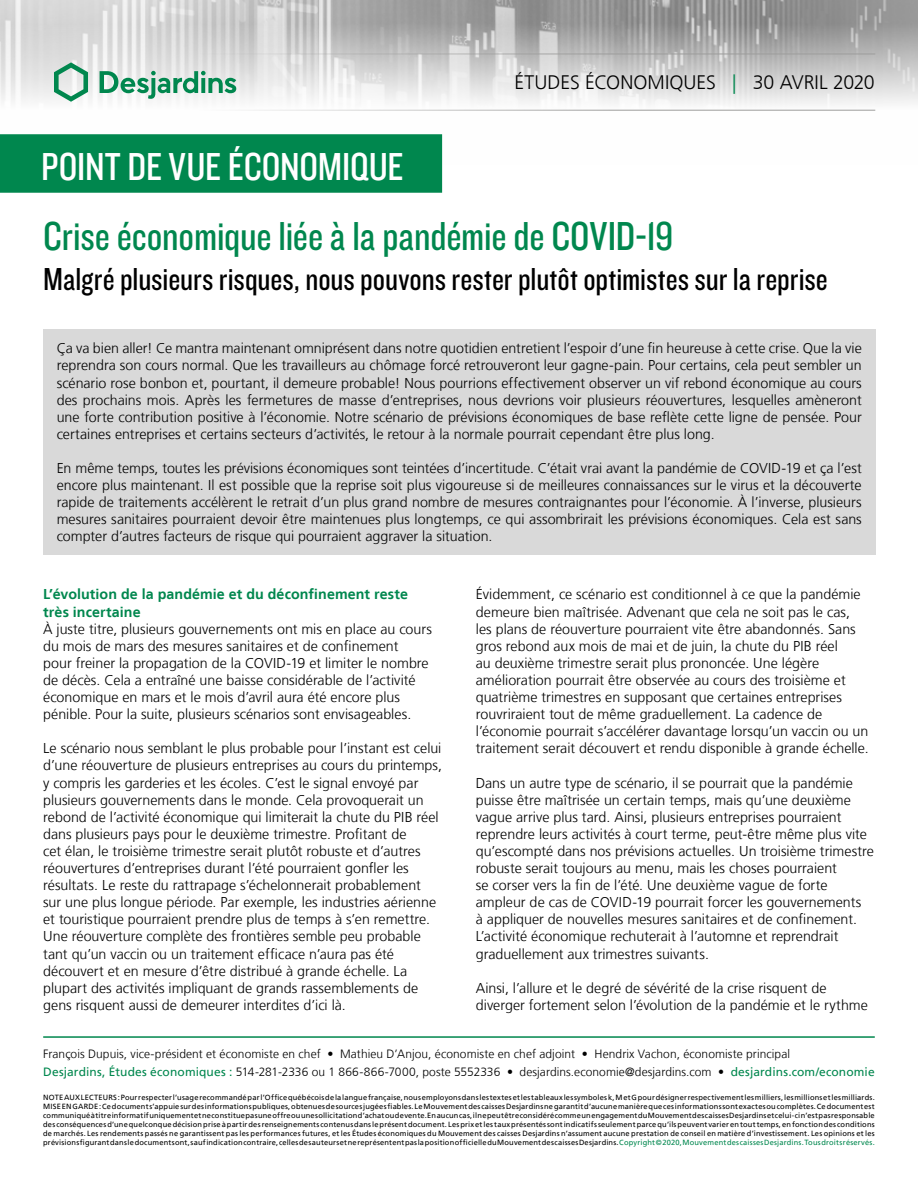
<style>
.page{position:relative;width:918px;height:1188px;background:#fff}
.page>*{position:absolute;margin:0;border:0;box-sizing:border-box;transform-origin:0 0}
.t1{font:42px "Knockout 29 Junior Ltweight";letter-spacing:-.005em;color:#00874e}
.t2{font:40.5px "Knockout 29 Junior Ltweight";letter-spacing:-.005em;color:#fff}
.t3{font:33px "Knockout 29 Junior Ltweight";color:#000}
.t4{font:300 19.5px "Frutiger LT";color:#000}
.t5{font:300 14.25px/17.1px "Frutiger LT";color:#000}
.t6{font:700 14.25px/17.1px "Frutiger LT";letter-spacing:.005em;color:#00874e}
.t7{font:300 12px/18.1px "Frutiger LT";letter-spacing:.005em;color:#000}
.t8{font:7.5px/9px "Frutiger LT";letter-spacing:.025em;color:#000;text-align:justify}
.s1{color:#00874e}
.s2{font-weight:400;color:#00874e}
</style>
<div class="page">
<img style="left:0;top:0;width:918px;height:164px">
<hr style="left:43px;top:54px;width:832px;height:1px;background:#9d9d9c">
<hr style="left:43px;top:110px;width:832px;height:1px;background:#9d9d9c">
<svg style="left:54px;top:62px;width:34px;height:40px"></svg>
<svg style="left:100px;top:71px;width:136px;height:28px"></svg>
<div style="left:0;top:135px;width:441px;height:57px;background:#00874e"></div>
<div style="left:0;top:134px;width:442px;height:59px;border:2px solid #00874e"></div>
<hr style="left:43px;top:1036px;width:832px;height:2px;background:#00874e">
<div style="left:43px;top:329px;width:832px;height:226px;background:#d9d9d9"></div>
<h2 class="t2" style="left:41px;top:140px;width:364px">POINT DE VUE ÉCONOMIQUE</h2>
<h3 class="t4" style="left:515px;top:72px;width:362px">ÉTUDES ÉCONOMIQUES <span class="s1">|</span> 30 AVRIL 2020</h3>
<h1 class="t1" style="left:43px;top:209px;width:632px">Crise économique liée à la pandémie de COVID‑19</h1>
<h3 class="t3" style="left:43px;top:257px;width:786px">Malgré plusieurs risques, nous pouvons rester plutôt optimistes sur la reprise</h3>
<p class="t5" style="left:57px;top:340px;width:807px;text-align:justify">Ça va bien aller! Ce mantra maintenant omniprésent dans notre quotidien entretient l’espoir d’une fin heureuse à cette crise. Que la vie reprendra son cours normal. Que les travailleurs au chômage forcé retrouveront leur gagne-pain. Pour certains, cela peut sembler un scénario rose bonbon et, pourtant, il demeure probable! Nous pourrions effectivement observer un vif rebond économique au cours des prochains mois. Après les fermetures de masse d’entreprises, nous devrions voir plusieurs réouvertures, lesquelles amèneront une forte contribution positive à l’économie. Notre scénario de prévisions économiques de base reflète cette ligne de pensée. Pour certaines entreprises et certains secteurs d’activités, le retour à la normale pourrait cependant être plus long.</p>
<p class="t5" style="left:57px;top:460px;width:807px;text-align:justify">En même temps, toutes les prévisions économiques sont teintées d’incertitude. C’était vrai avant la pandémie de COVID‑19 et ça l’est encore plus maintenant. Il est possible que la reprise soit plus vigoureuse si de meilleures connaissances sur le virus et la découverte rapide de traitements accélèrent le retrait d’un plus grand nombre de mesures contraignantes pour l’économie. À l’inverse, plusieurs mesures sanitaires pourraient devoir être maintenues plus longtemps, ce qui assombrirait les prévisions économiques. Cela est sans compter d’autres facteurs de risque qui pourraient aggraver la situation.</p>
<p class="t6" style="left:43px;top:586px;width:366px">L’évolution de la pandémie et du déconfinement reste très incertaine</p>
<p class="t5" style="left:43px;top:620px;width:390px">À juste titre, plusieurs gouvernements ont mis en place au cours du mois de mars des mesures sanitaires et de confinement<br>pour freiner la propagation de la COVID‑19 et limiter le nombre de décès. Cela a entraîné une baisse considérable de l’activité économique en mars et le mois d’avril aura été encore plus pénible. Pour la suite, plusieurs scénarios sont envisageables.</p>
<p class="t5" style="left:43px;top:740px;width:400px">Le scénario nous semblant le plus probable pour l’instant est celui d’une réouverture de plusieurs entreprises au cours du printemps, y compris les garderies et les écoles. C’est le signal envoyé par plusieurs gouvernements dans le monde. Cela provoquerait un rebond de l’activité économique qui limiterait la chute du PIB réel dans plusieurs pays pour le deuxième trimestre. Profitant de<br>cet élan, le troisième trimestre serait plutôt robuste et d’autres réouvertures d’entreprises durant l’été pourraient gonfler les résultats. Le reste du rattrapage s’échelonnerait probablement sur une plus longue période. Par exemple, les industries aérienne et touristique pourraient prendre plus de temps à s’en remettre.<br>Une réouverture complète des frontières semble peu probable tant qu’un vaccin ou un traitement efficace n’aura pas été découvert et en mesure d’être distribué à grande échelle. La plupart des activités impliquant de grands rassemblements de gens risquent aussi de demeurer interdites d’ici là.</p>
<p class="t5" style="left:476px;top:586px;width:394px">Évidemment, ce scénario est conditionnel à ce que la pandémie demeure bien maîtrisée. Advenant que cela ne soit pas le cas, les plans de réouverture pourraient vite être abandonnés. Sans gros rebond aux mois de mai et de juin, la chute du PIB réel<br>au deuxième trimestre serait plus prononcée. Une légère amélioration pourrait être observée au cours des troisième et quatrième trimestres en supposant que certaines entreprises rouvriraient tout de même graduellement. La cadence de l’économie pourrait s’accélérer davantage lorsqu’un vaccin ou un traitement serait découvert et rendu disponible à grande échelle.</p>
<p class="t5" style="left:476px;top:774px;width:400px">Dans un autre type de scénario, il se pourrait que la pandémie puisse être maîtrisée un certain temps, mais qu’une deuxième vague arrive plus tard. Ainsi, plusieurs entreprises pourraient reprendre leurs activités à court terme, peut-être même plus vite qu’escompté dans nos prévisions actuelles. Un troisième trimestre robuste serait toujours au menu, mais les choses pourraient<br>se corser vers la fin de l’été. Une deuxième vague de forte ampleur de cas de COVID‑19 pourrait forcer les gouvernements<br>à appliquer de nouvelles mesures sanitaires et de confinement.<br>L’activité économique rechuterait à l’automne et reprendrait graduellement aux trimestres suivants.</p>
<p class="t5" style="left:476px;top:979px;width:394px">Ainsi, l’allure et le degré de sévérité de la crise risquent de diverger fortement selon l’évolution de la pandémie et le rythme</p>
<p class="t7" style="left:43px;top:1045px;width:833px">François Dupuis, vice-président et économiste en chef • Mathieu D’Anjou, économiste en chef adjoint • Hendrix Vachon, économiste principal<br><span class="s2">Desjardins, Études économiques :</span> 514‑281‑2336 ou 1 866‑866‑7000, poste 5552336 • desjardins.economie@desjardins.com • <span class="s2">desjardins.com/economie</span></p>
<p class="t8" style="left:43px;top:1093px;width:833px">NOTE AUX LECTEURS: Pour respecter l’usage recommandé par l’Office québécois de la langue française, nous employons dans les textes et les tableaux les symboles k, M et G pour désigner respectivement les milliers, les millions et les milliards.<br>MISE EN GARDE: Ce document s’appuie sur des informations publiques, obtenues de sources jugées fiables. Le Mouvement des caisses Desjardins ne garantit d’aucune manière que ces informations sont exactes ou complètes. Ce document est communiqué à titre informatif uniquement et ne constitue pas une offre ou une sollicitation d’achat ou de vente. En aucun cas, il ne peut être considéré comme un engagement du Mouvement des caisses Desjardins et celui-ci n’est pas responsable des conséquences d’une quelconque décision prise à partir des renseignements contenus dans le présent document. Les prix et les taux présentés sont indicatifs seulement parce qu’ils peuvent varier en tout temps, en fonction des conditions de marchés. Les rendements passés ne garantissent pas les performances futures, et les Études économiques du Mouvement des caisses Desjardins n’assument aucune prestation de conseil en matière d’investissement. Les opinions et les prévisions figurant dans le document sont, sauf indication contraire, celles des auteurs et ne représentent pas la position officielle du Mouvement des caisses Desjardins. <span class="s1">Copyright©2020, Mouvement des caisses Desjardins. Tous droits réservés.</span></p>
</div>
